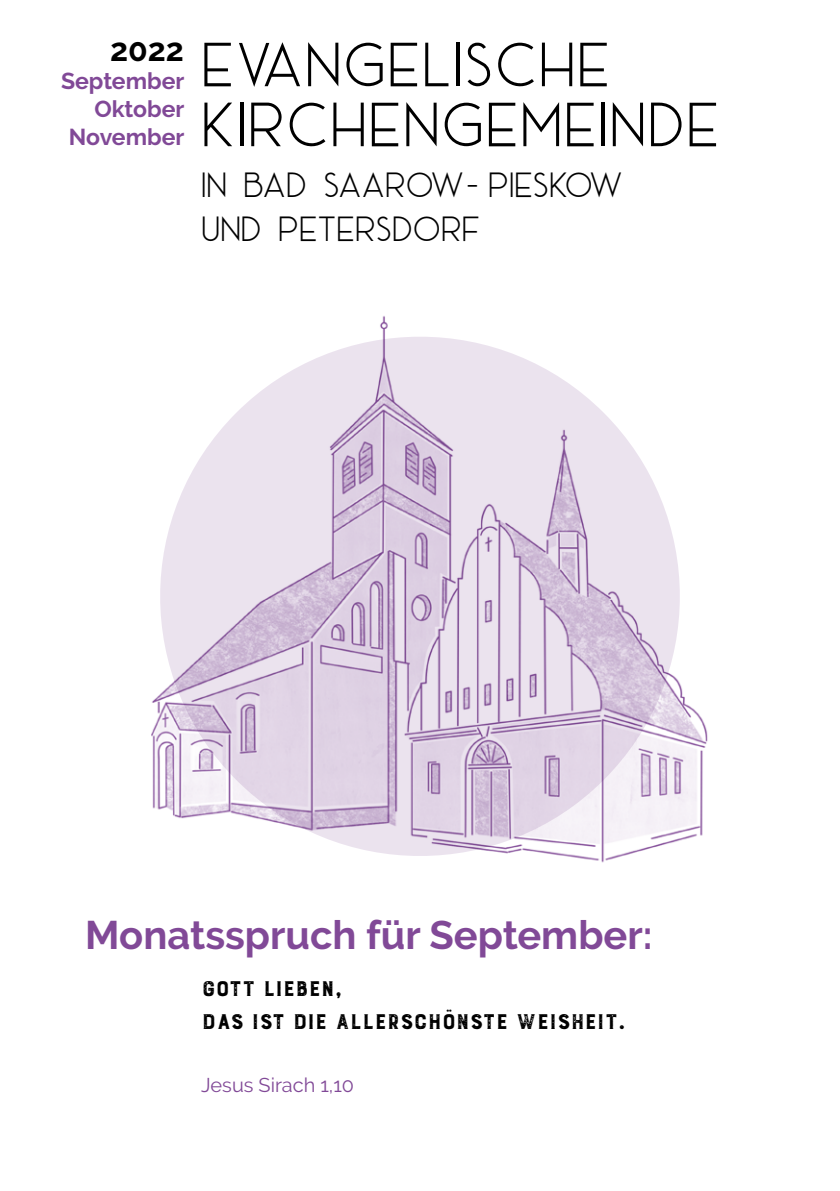
<style>
.page{position:relative;width:840px;height:1191px;background:#fff}
.page>*{position:absolute;margin:0;border:0;box-sizing:border-box;transform-origin:0 0}
.t1{font:64px/60px "Ace Sans Demo";letter-spacing:.025em;color:#000}
.t2{font:700 39.8px "Raleway";color:#814997}
.t3{font:36px/43.2px "Ace Sans Demo";color:#000}
.t4{font:700 32px "Raleway";color:#000}
.t5{font:700 28px/33.6px "Burford Rustic";letter-spacing:-.025em;color:#000}
.t6{font:700 23px/28px "Raleway";color:#814997;text-align:right}
.t7{font:19.8px "Raleway";color:#814997}
</style>
<div class="page">
<img style="left:151px;top:316px;width:557px;height:547px">
<p class="t4" style="left:110px;top:32px;width:75px">2022</p>
<p class="t6" style="left:61px;top:67px;width:125px">September<br>Oktober<br>November</p>
<h1 class="t1" style="left:201px;top:38px;width:519px">EVANGELISCHE<br>KIRCHENGEMEINDE</h1>
<p class="t3" style="left:201px;top:165px;width:423px">IN BAD SAAROW- PIESKOW<br>UND PETERSDORF</p>
<h2 class="t2" style="left:85px;top:912px;width:568px">Monatsspruch für September:</h2>
<p class="t5" style="left:201px;top:972px;width:426px">Gott lieben,<br>das ist die allerschönste Weisheit.</p>
<p class="t7" style="left:201px;top:1073px;width:154px">Jesus Sirach 1,10</p>
</div>
